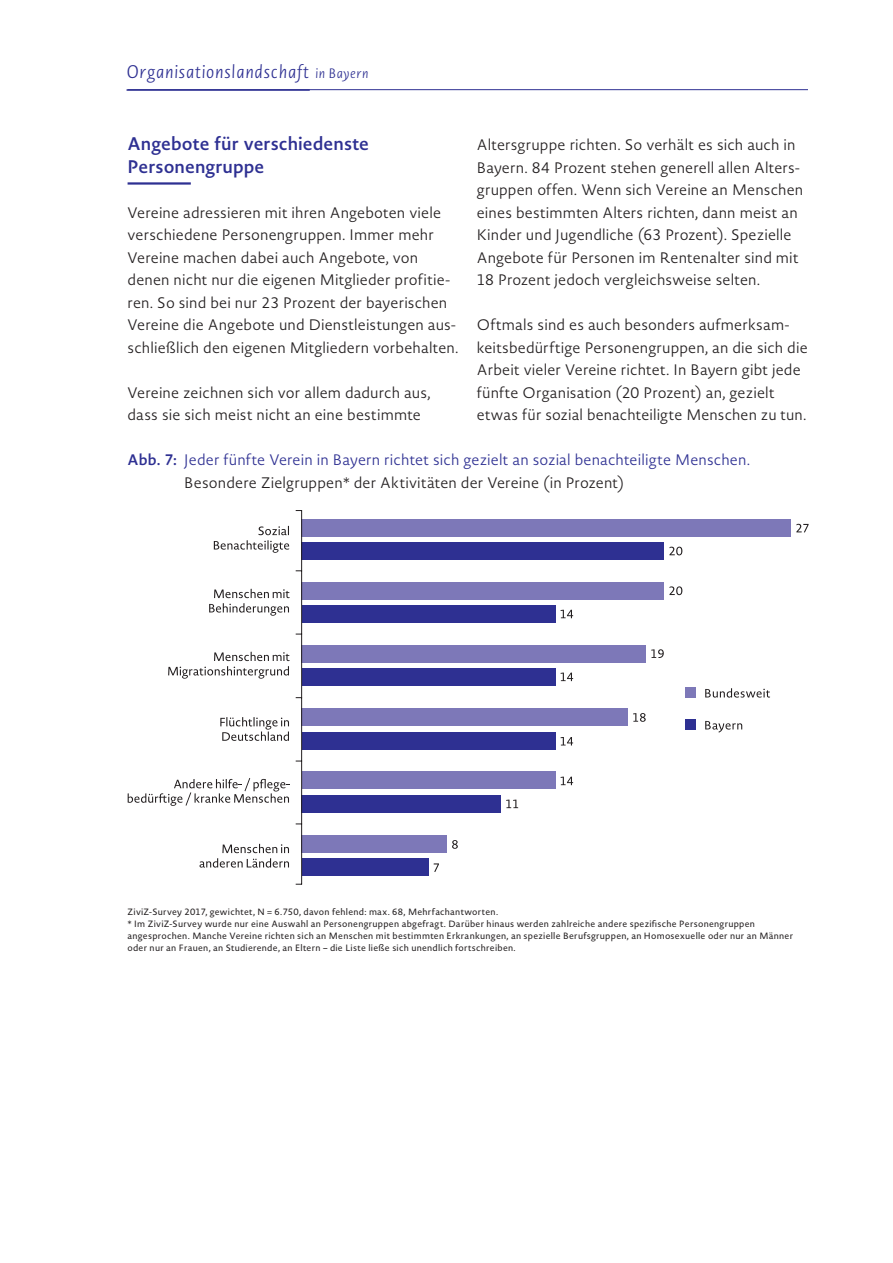
<style>
.page{position:relative;width:893px;height:1263px;background:#fff}
.page>*{position:absolute;margin:0;border:0;box-sizing:border-box;transform-origin:0 0}
.t1{font:600 18px/22.5px "Novel Sans Pro";letter-spacing:.005em;color:#2e3092}
.t2{font:italic 300 18px "Novel Sans Pro";letter-spacing:.04em;color:#2e3092}
.t3{font:300 15px/22.5px "Novel Sans Pro";letter-spacing:.005em;color:#231f20}
.t4{font:300 15px/22.5px "Novel Sans Pro";letter-spacing:.005em;color:#2e3092}
.t5{font:9px/12px "Novel Sans Pro";letter-spacing:.03em;color:#231f20}
.s1{font-size:13.5px}
.s2{font-weight:600}
.s3{color:#231f20}
</style>
<div class="page">
<hr style="left:128px;top:89px;width:680px;height:1px;background:#2e3092">
<hr style="left:127px;top:89px;width:183px;height:2px;background:#2e3092">
<img style="left:213px;top:510px;width:596px;height:375px">
<svg style="left:168px;top:652px;width:122px;height:27px"></svg>
<svg style="left:220px;top:717px;width:69px;height:24px"></svg>
<svg style="left:128px;top:778px;width:162px;height:28px"></svg>
<svg style="left:209px;top:589px;width:81px;height:27px"></svg>
<svg style="left:214px;top:526px;width:75px;height:27px"></svg>
<svg style="left:705px;top:688px;width:65px;height:10px"></svg>
<div style="left:685px;top:687px;width:10px;height:11px;background:#7d78b8"></div>
<svg style="left:705px;top:721px;width:37px;height:12px"></svg>
<div style="left:685px;top:719px;width:10px;height:11px;background:#2e3092"></div>
<div style="left:302px;top:835px;width:145px;height:17px;background:#7d78b8"></div>
<div style="left:302px;top:859px;width:127px;height:17px;background:#2e3092"></div>
<svg style="left:452px;top:840px;width:6px;height:9px"></svg>
<svg style="left:434px;top:863px;width:5px;height:9px"></svg>
<div style="left:302px;top:519px;width:489px;height:17px;background:#7d78b8"></div>
<div style="left:302px;top:542px;width:362px;height:17px;background:#2e3092"></div>
<svg style="left:669px;top:547px;width:13px;height:8px"></svg>
<svg style="left:796px;top:524px;width:13px;height:8px"></svg>
<div style="left:302px;top:645px;width:344px;height:17px;background:#7d78b8"></div>
<div style="left:302px;top:668px;width:253px;height:17px;background:#2e3092"></div>
<svg style="left:651px;top:649px;width:13px;height:9px"></svg>
<svg style="left:561px;top:673px;width:12px;height:8px"></svg>
<div style="left:302px;top:582px;width:362px;height:17px;background:#7d78b8"></div>
<div style="left:302px;top:605px;width:253px;height:17px;background:#2e3092"></div>
<svg style="left:669px;top:586px;width:13px;height:9px"></svg>
<svg style="left:561px;top:610px;width:12px;height:8px"></svg>
<div style="left:302px;top:772px;width:253px;height:17px;background:#7d78b8"></div>
<div style="left:302px;top:795px;width:199px;height:17px;background:#2e3092"></div>
<svg style="left:561px;top:777px;width:12px;height:8px"></svg>
<svg style="left:506px;top:800px;width:12px;height:8px"></svg>
<div style="left:302px;top:709px;width:326px;height:17px;background:#7d78b8"></div>
<div style="left:302px;top:732px;width:253px;height:17px;background:#2e3092"></div>
<svg style="left:561px;top:737px;width:12px;height:8px"></svg>
<svg style="left:633px;top:713px;width:13px;height:9px"></svg>
<hr style="left:301px;top:510px;width:1px;height:374px;background:#231f20">
<svg style="left:199px;top:844px;width:90px;height:24px"></svg>
<hr style="left:128px;top:182px;width:63px;height:3px;background:#2e3092">
<p class="t2" style="left:127px;top:59px;width:244px">Organisationslandschaft <span class="s1">in Bayern</span></p>
<p class="t1" style="left:128px;top:132px;width:243px">Angebote für verschiedenste<br>Personengruppe</p>
<p class="t3" style="left:128px;top:201px;width:333px">Vereine adressieren mit ihren Angeboten viele verschiedene Personengruppen. Immer mehr Vereine machen dabei auch Angebote, von denen nicht nur die eigenen Mitglieder profitie&shy;ren. So sind bei nur 23 Prozent der bayerischen Vereine die Angebote und Dienstleistungen aus&shy;schließlich den eigenen Mitgliedern vorbehalten.</p>
<p class="t3" style="left:128px;top:381px;width:304px">Vereine zeichnen sich vor allem dadurch aus, dass sie sich meist nicht an eine bestimmte</p>
<p class="t3" style="left:477px;top:133px;width:328px">Altersgruppe richten. So verhält es sich auch in Bayern. 84 Prozent stehen generell allen Alters&shy;gruppen offen. Wenn sich Vereine an Menschen eines bestimmten Alters richten, dann meist an Kinder und Jugendliche (63 Prozent). Spezielle Angebote für Personen im Rentenalter sind mit 18 Prozent jedoch vergleichsweise selten.</p>
<p class="t3" style="left:477px;top:313px;width:333px">Oftmals sind es auch besonders aufmerksam&shy;keitsbedürftige Personengruppen, an die sich die Arbeit vieler Vereine richtet. In Bayern gibt jede fünfte Organisation (20 Prozent) an, gezielt etwas für sozial benachteiligte Menschen zu tun.</p>
<p class="t4" style="left:184px;top:448px;width:567px;text-indent:-57px"><span class="s2">Abb. 7:</span> Jeder fünfte Verein in Bayern richtet sich gezielt an sozial benachteiligte Menschen.<br><span class="s3">Besondere Zielgruppen* der Aktivitäten der Vereine (in Prozent)</span></p>
<p class="t5" style="left:127px;top:906px;width:667px">ZiviZ-Survey 2017, gewichtet, N = 6.750, davon fehlend: max. 68, Mehrfachantworten.<br>* Im ZiviZ-Survey wurde nur eine Auswahl an Personengruppen abgefragt. Darüber hinaus werden zahlreiche andere spezifische Personengruppen angesprochen. Manche Vereine richten sich an Menschen mit bestimmten Erkrankungen, an spezielle Berufsgruppen, an Homosexuelle oder nur an Männer oder nur an Frauen, an Studierende, an Eltern – die Liste ließe sich unendlich fortschreiben.</p>
</div>
